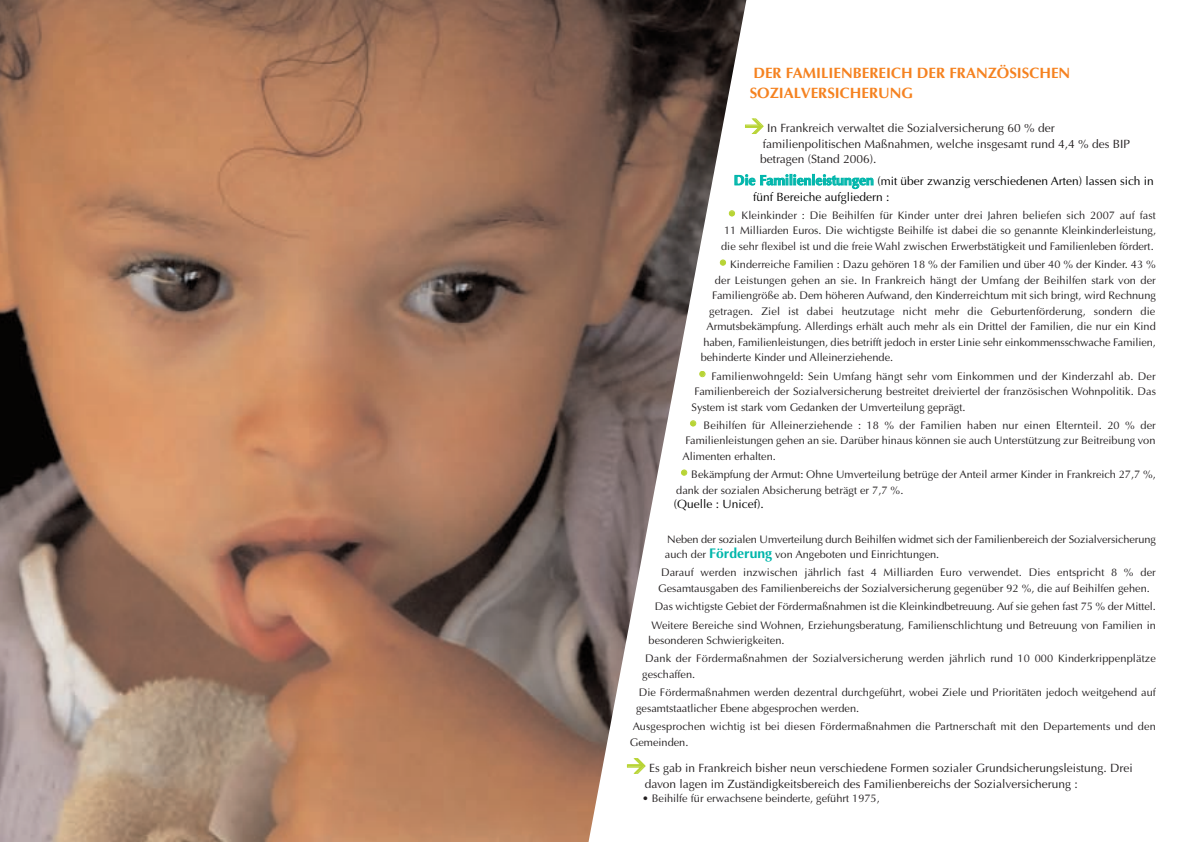
<style>
.page{position:relative;width:1191px;height:842px;background:#fff}
.page>*{position:absolute;margin:0;border:0;box-sizing:border-box;transform-origin:0 0}
.t1{font:700 15px/20px "Optima";color:#f58220}
.t2{font:12px/16.6px "Optima";color:#231f20}
.t3{font:12px/21.9px "Optima";color:#000}
.t4{font:11px/15.5px "Optima";color:#231f20}
.s1{font-family:"DIN";font-weight:700;font-size:19px;color:#b8d435}
.s2{color:#231f20}
.s3{font-weight:700;font-size:14px;color:#00b6ab}
.s4{font-family:"DIN";font-weight:700;font-size:16px;color:#b8d435}
</style>
<div class="page">
<img style="left:0;top:0;width:587px;height:842px">
<svg style="left:587px;top:0;width:160px;height:842px"></svg>
<h1 class="t1" style="left:749px;top:63px;width:322px">DER FAMILIENBEREICH DER FRANZÖSISCHEN<br>SOZIALVERSICHERUNG</h1>
<p class="t2" style="left:762px;top:119px;width:369px;text-indent:-18px"><span class="s1">&gt;</span> In Frankreich verwaltet die Sozialversicherung 60 % der familienpolitischen Maßnahmen, welche insgesamt rund 4,4 % des BIP</p>
<p class="t3" style="left:733px;top:148px;width:422px;text-indent:26px"><span class="s2">betragen (Stand 2006).<br></span><span class="s3">Die Familienleistungen</span> (mit über zwanzig verschiedenen Arten) lassen sich in</p>
<p class="t3" style="left:753px;top:185px;width:138px">fünf Bereiche aufgliedern :</p>
<p class="t4" style="left:721px;top:207px;width:436px;text-align:justify;text-indent:7px"><span class="s4">•</span> Kleinkinder : Die Beihilfen für Kinder unter drei Jahren beliefen sich 2007 auf fast 11 Milliarden Euros. Die wichtigste Beihilfe ist dabei die so genannte Kleinkinderleistung, die sehr flexibel ist und die freie Wahl zwischen Erwerbstätigkeit und Familienleben fördert.</p>
<p class="t4" style="left:719px;top:257px;width:438px"><span class="s4">•</span> Kinderreiche Familien : Dazu gehören 18 % der Familien und über 40 % der Kinder. 43 %</p>
<p class="t4" style="left:715px;top:272px;width:442px">der Leistungen gehen an sie. In Frankreich hängt der Umfang der Beihilfen stark von der</p>
<p class="t4" style="left:712px;top:288px;width:445px">Familiengröße ab. Dem höheren Aufwand, den Kinderreichtum mit sich bringt, wird Rechnung</p>
<p class="t4" style="left:709px;top:303px;width:448px">getragen. Ziel ist dabei heutzutage nicht mehr die Geburtenförderung, sondern die</p>
<p class="t4" style="left:706px;top:319px;width:451px">Armutsbekämpfung. Allerdings erhält auch mehr als ein Drittel der Familien, die nur ein Kind</p>
<p class="t4" style="left:703px;top:334px;width:454px">haben, Familienleistungen, dies betrifft jedoch in erster Linie sehr einkommensschwache Familien,</p>
<p class="t4" style="left:700px;top:350px;width:194px">behinderte Kinder und Alleinerziehende.</p>
<p class="t4" style="left:691px;top:368px;width:466px;text-align:justify;text-indent:7px"><span class="s4">•</span> Familienwohngeld: Sein Umfang hängt sehr vom Einkommen und der Kinderzahl ab. Der Familienbereich der Sozialversicherung bestreitet dreiviertel der französischen Wohnpolitik. Das System ist stark vom Gedanken der Umverteilung geprägt.</p>
<p class="t4" style="left:682px;top:417px;width:475px;text-align:justify;text-indent:7px"><span class="s4">•</span> Beihilfen für Alleinerziehende : 18 % der Familien haben nur einen Elternteil. 20 % der Familienleistungen gehen an sie. Darüber hinaus können sie auch Unterstützung zur Beitreibung von Alimenten erhalten.</p>
<p class="t4" style="left:676px;top:467px;width:481px;text-indent:4px"><span class="s4">•</span> Bekämpfung der Armut: Ohne Umverteilung betrüge der Anteil armer Kinder in Frankreich 27,7 %, dank der sozialen Absicherung beträgt er 7,7 %.</p>
<p class="t3" style="left:674px;top:493px;width:91px">(Quelle : Unicef).</p>
<p class="t4" style="left:665px;top:531px;width:492px">Neben der sozialen Umverteilung durch Beihilfen widmet sich der Familienbereich der Sozialversicherung auch der <span class="s3">Förderung</span> von Angeboten und Einrichtungen.</p>
<p class="t4" style="left:658px;top:565px;width:499px">Darauf werden inzwischen jährlich fast 4 Milliarden Euro verwendet. Dies entspricht 8 % der<br>Gesamtausgaben des Familienbereichs der Sozialversicherung gegenüber 92 %, die auf Beihilfen gehen.</p>
<p class="t4" style="left:651px;top:597px;width:506px;line-height:18.3px;text-align:center">Das wichtigste Gebiet der Fördermaßnahmen ist die Kleinkindbetreuung. Auf sie gehen fast 75 % der Mittel.<br>Weitere Bereiche sind Wohnen, Erziehungsberatung, Familienschlichtung und Betreuung von Familien in</p>
<p class="t4" style="left:645px;top:631px;width:512px;line-height:18.3px;text-indent:3px">besonderen Schwierigkeiten.<br>Dank der Fördermaßnahmen der Sozialversicherung werden jährlich rund 10 000 Kinderkrippenplätze</p>
<p class="t4" style="left:639px;top:665px;width:518px;line-height:18.3px;text-indent:3px">geschaffen.<br>Die Fördermaßnahmen werden dezentral durchgeführt, wobei Ziele und Prioritäten jedoch weitgehend auf</p>
<p class="t4" style="left:632px;top:699px;width:524px;line-height:18.3px;text-indent:3px">gesamtstaatlicher Ebene abgesprochen werden.<br>Ausgesprochen wichtig ist bei diesen Fördermaßnahmen die Partnerschaft mit den Departements und den</p>
<p class="t4" style="left:630px;top:734px;width:60px">Gemeinden.</p>
<p class="t2" style="left:645px;top:759px;width:489px;text-indent:-18px"><span class="s1">&gt;</span> Es gab in Frankreich bisher neun verschiedene Formen sozialer Grundsicherungsleistung. Drei davon lagen im Zuständigkeitsbereich des Familienbereichs der Sozialversicherung :</p>
<p class="t4" style="left:642px;top:791px;width:239px">• Beihilfe für erwachsene beinderte, geführt 1975,</p>
</div>
